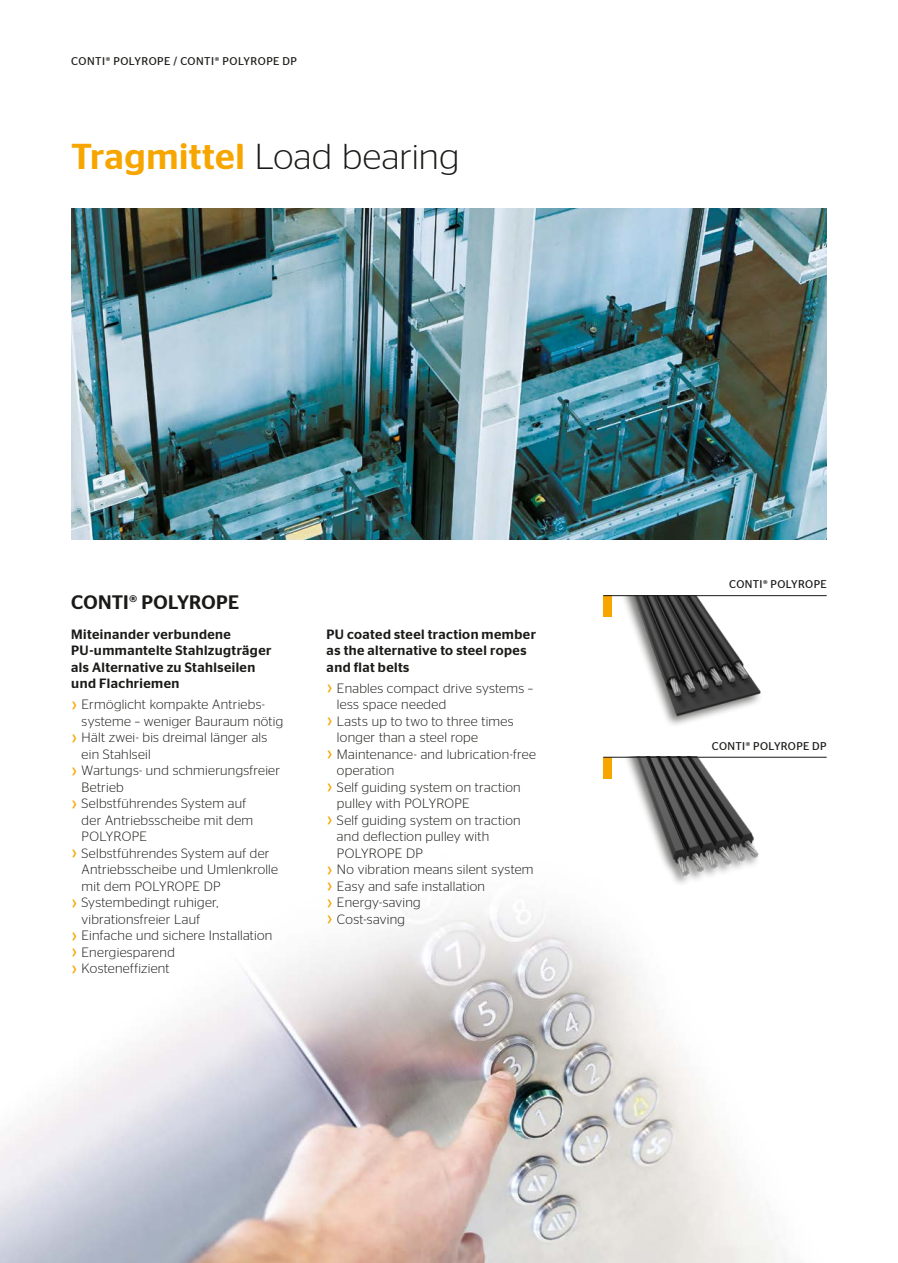
<style>
.page{position:relative;width:898px;height:1263px;background:#fff}
.page>*{position:absolute;margin:0;border:0;box-sizing:border-box;transform-origin:0 0}
.t1{font:300 36px "Stag Sans";letter-spacing:.01em;color:#1a1a18}
.t2{font:500 19.5px "Stag Sans";letter-spacing:.01em;color:#1a1a18}
.t3{font:300 13.5px/16.5px "Stag Sans";letter-spacing:.02em;color:#1a1a18}
.t4{font:500 13.5px/16.5px "Stag Sans";letter-spacing:.03em;color:#1a1a18}
.t5{font:11.25px "Stag Sans";letter-spacing:.035em;color:#1a1a18}
.s1{font-weight:500;color:#f7a600}
</style>
<div class="page">
<img style="left:0;top:905px;width:786px;height:358px">
<img style="left:71px;top:208px;width:755px;height:332px">
<img style="left:611px;top:596px;width:179px;height:129px">
<div style="left:603px;top:595px;width:8px;height:22px;background:#f7a600"></div>
<hr style="left:603px;top:595px;width:223px;height:1px;background:#1a1a18">
<img style="left:603px;top:758px;width:183px;height:152px">
<div style="left:603px;top:757px;width:8px;height:21px;background:#f7a600"></div>
<hr style="left:603px;top:757px;width:223px;height:1px;background:#1a1a18">
<svg style="left:72px;top:932px;width:4px;height:8px"></svg>
<svg style="left:72px;top:949px;width:4px;height:8px"></svg>
<svg style="left:72px;top:965px;width:4px;height:8px"></svg>
<svg style="left:328px;top:916px;width:4px;height:7px"></svg>
<p class="t5" style="left:71px;top:55px;width:227px">CONTI® POLYROPE / CONTI® POLYROPE DP</p>
<h1 class="t1" style="left:71px;top:137px;width:389px"><span class="s1">Tragmittel</span> Load bearing</h1>
<h2 class="t2" style="left:71px;top:591px;width:169px">CONTI® POLYROPE</h2>
<p class="t4" style="left:71px;top:626px;width:202px">Miteinander verbundene<br>PU-ummantelte Stahlzugträger als Alternative zu Stahlseilen und Flachriemen</p>
<p class="t3" style="left:82px;top:696px;width:203px">Ermöglicht kompakte Antriebs&shy;systeme – weniger Bauraum nötig<br>Hält zwei- bis dreimal länger als ein Stahlseil<br>Wartungs- und schmierungsfreier<br>Betrieb<br>Selbstführendes System auf<br>der Antriebsscheibe mit dem<br>POLYROPE<br>Selbstführendes System auf der<br>Antriebsscheibe und Umlenkrolle mit dem POLYROPE DP<br>Systembedingt ruhiger, vibrationsfreier Lauf<br>Einfache und sichere Installation<br>Energiesparend<br>Kosteneffizient</p>
<p class="t4" style="left:326px;top:626px;width:211px">PU coated steel traction member as the alternative to steel ropes and flat belts</p>
<p class="t3" style="left:337px;top:679px;width:200px">Enables compact drive systems – less space needed<br>Lasts up to two to three times longer than a steel rope<br>Maintenance- and lubrication-free operation<br>Self guiding system on traction pulley with POLYROPE<br>Self guiding system on traction and deflection pulley with<br>POLYROPE DP<br>No vibration means silent system<br>Easy and safe installation<br>Energy-saving<br>Cost-saving</p>
<p class="t5" style="left:729px;top:578px;width:99px">CONTI® POLYROPE</p>
<p class="t5" style="left:711px;top:740px;width:116px">CONTI® POLYROPE DP</p>
</div>
